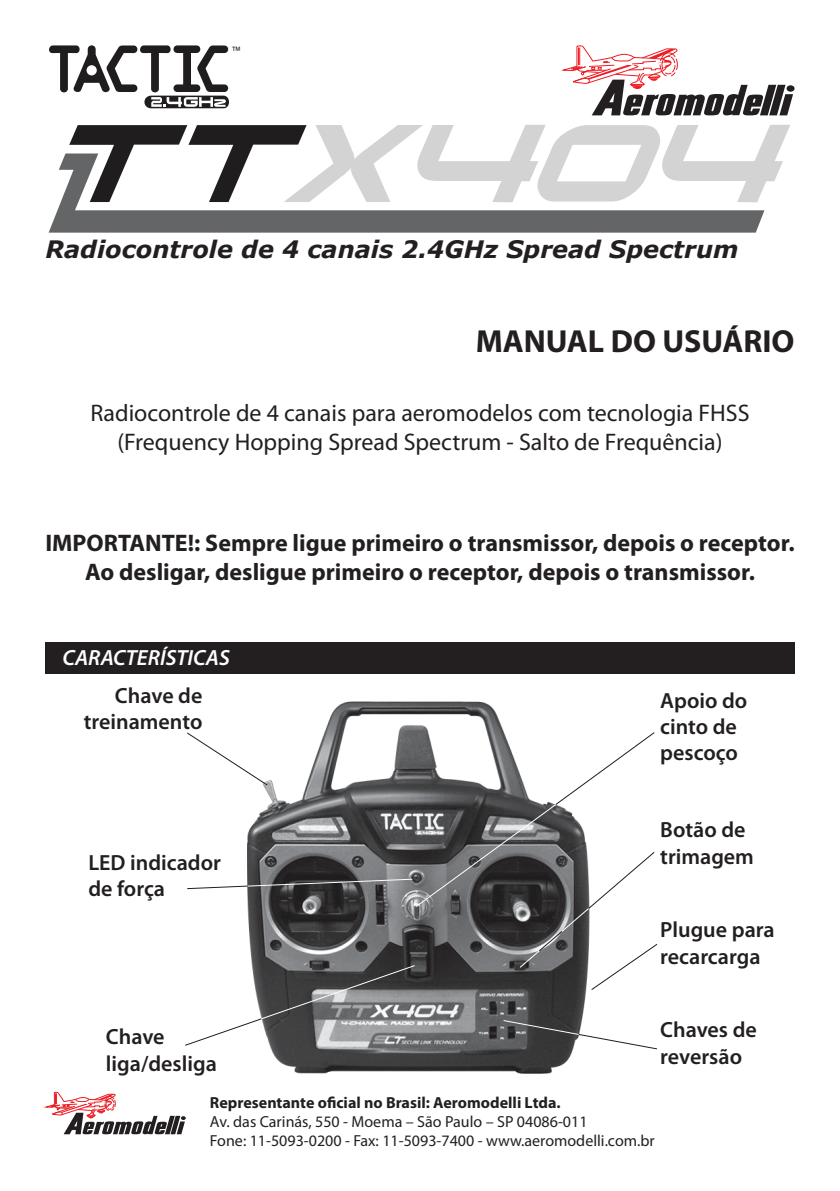
<style>
.page{position:relative;width:840px;height:1191px;background:#fff}
.page>*{position:absolute;margin:0;border:0;box-sizing:border-box;transform-origin:0 0}
.t1{font:700 32px "Myriad Pro";color:#231f20}
.t2{font:700 24px/28.8px "Myriad Pro";color:#231f20;text-align:center}
.t3{font:24px "Myriad Pro";color:#231f20}
.t4{font:italic 700 24px "Verdana";color:#231f20}
.texto_corrido_semibo{font:600 22px/26.4px "Myriad Pro";color:#231f20}
.texto_corrido{font:italic 600 22px "Myriad Pro";color:#fff}
.t5{font:16px/19.2px "Myriad Pro";color:#231f20}
.t6{font:700 16px "Myriad Pro";color:#231f20}
.t7{font:10.2px "Arial";color:#201d1e}
</style>
<div class="page">
<div style="left:45px;top:642px;width:749px;height:32px;background:#231f20"></div>
<img style="left:271px;top:701px;width:302px;height:373px">
<svg style="left:185px;top:731px;width:470px;height:315px"></svg>
<svg style="left:186px;top:803px;width:472px;height:247px"></svg>
<svg style="left:69px;top:125px;width:720px;height:61px"></svg>
<svg style="left:49px;top:153px;width:715px;height:80px"></svg>
<svg style="left:49px;top:45px;width:180px;height:63px"></svg>
<div style="left:786px;top:85px;width:8px;height:7px;background:#231f20;border-radius:50%"></div>
<svg style="left:561px;top:45px;width:231px;height:70px"></svg>
<svg style="left:44px;top:1091px;width:142px;height:43px"></svg>
<p class="t7" style="left:231px;top:44px;width:12px">™</p>
<p class="t4" style="left:45px;top:234px;width:694px">Radiocontrole de 4 canais 2.4GHz Spread Spectrum</p>
<p class="t1" style="left:475px;top:320px;width:320px">MANUAL DO USUÁRIO</p>
<p class="t3" style="left:90px;top:398px;width:660px">Radiocontrole de 4 canais para aeromodelos com tecnologia FHSS</p>
<p class="t3" style="left:117px;top:427px;width:606px">(Frequency Hopping Spread Spectrum - Salto de Frequência)</p>
<p class="t2" style="left:45px;top:528px;width:750px">IMPORTANTE!: Sempre ligue primeiro o transmissor, depois o receptor.<br>Ao desligar, desligue primeiro o receptor, depois o transmissor.</p>
<p class="texto_corrido" style="left:62px;top:644px;width:169px">CARACTERÍSTICAS</p>
<p class="texto_corrido_semibo" style="left:84px;top:681px;width:120px;text-align:right">Chave de treinamento</p>
<p class="texto_corrido_semibo" style="left:88px;top:849px;width:134px">LED indicador de força</p>
<p class="texto_corrido_semibo" style="left:106px;top:1023px;width:60px">Chave</p>
<p class="texto_corrido_semibo" style="left:106px;top:1049px;width:112px">liga/desliga</p>
<p class="texto_corrido_semibo" style="left:660px;top:686px;width:88px">Apoio do cinto de pescoço</p>
<p class="texto_corrido_semibo" style="left:660px;top:816px;width:95px">Botão de trimagem</p>
<p class="texto_corrido_semibo" style="left:660px;top:916px;width:116px">Plugue para recarcarga</p>
<p class="texto_corrido_semibo" style="left:660px;top:1016px;width:98px">Chaves de reversão</p>
<p class="t6" style="left:210px;top:1091px;width:352px">Representante oficial no Brasil: Aeromodelli Ltda.</p>
<p class="t5" style="left:210px;top:1111px;width:446px">Av. das Carinás, 550 - Moema – São Paulo – SP 04086-011<br>Fone: 11-5093-0200 - Fax: 11-5093-7400 - www.aeromodelli.com.br</p>
</div>
